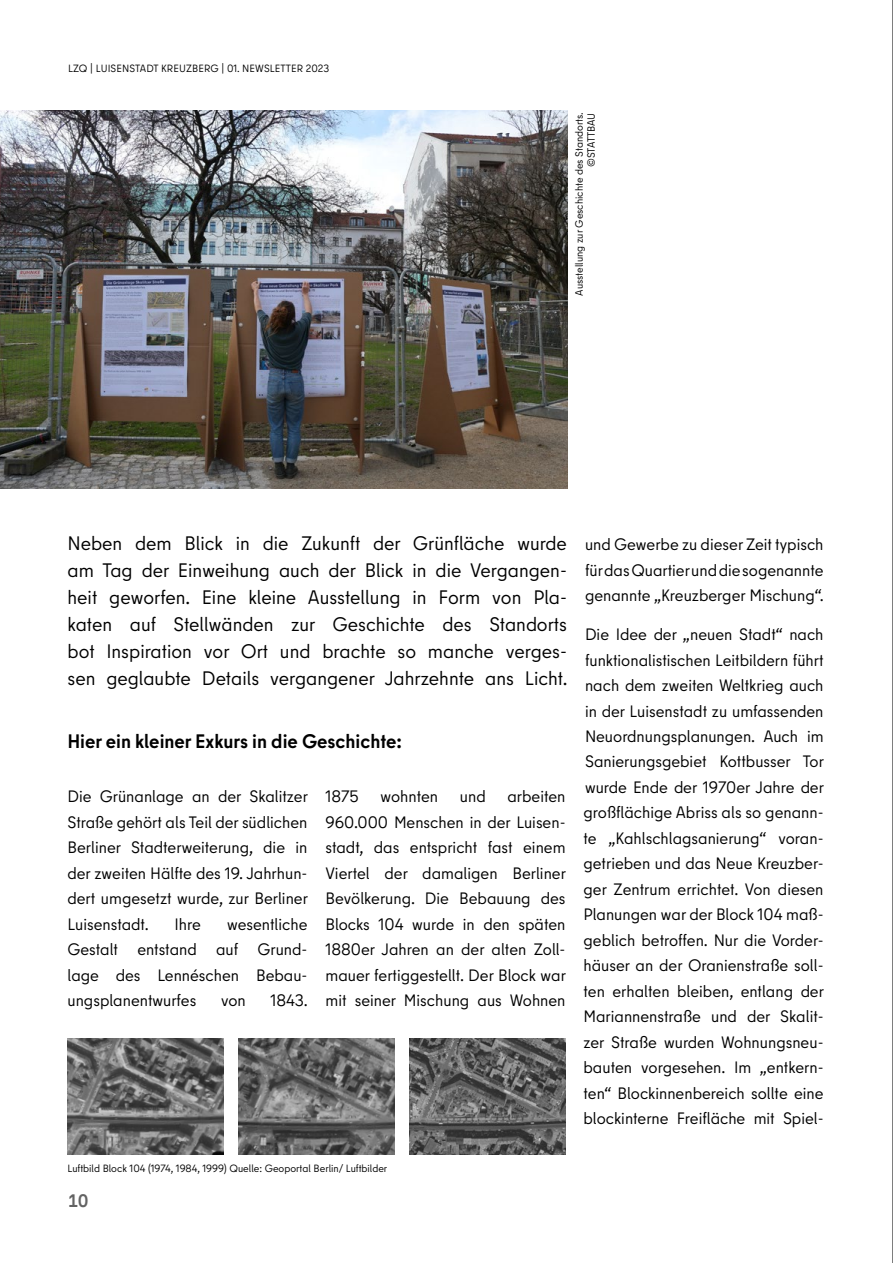
<style>
.page{position:relative;width:893px;height:1263px;background:#fff}
.page>*{position:absolute;margin:0;border:0;box-sizing:border-box;transform-origin:0 0}
.t1{font:19.5px/27px "Berlin Type";color:#000;text-align:justify}
.t2{font:700 19.5px "Berlin Type";color:#000}
.t3{font:700 18px "Berlin Type Office";color:#636363}
.t4{font:16.5px/25.5px "Berlin Type";color:#000;text-align:justify}
.t5{font:10.5px/12px "Berlin Type";color:#000;text-align:right}
</style>
<div class="page">
<img style="left:0;top:111px;width:567px;height:377px">
<img style="left:239px;top:1038px;width:155px;height:116px">
<img style="left:410px;top:1038px;width:156px;height:116px">
<img style="left:68px;top:1038px;width:156px;height:116px">
<hr style="left:892px;top:0;width:1px;height:1263px;background:#000">
<p class="t5" style="left:68px;top:62px;width:263px">LZQ | LUISENSTADT KREUZBERG | 01. NEWSLETTER 2023</p>
<p class="t5" style="left:573px;top:296px;width:185px;rotate:-90deg">Ausstellung zur Geschichte des Standorts. ©STATTBAU</p>
<p class="t1" style="left:68px;top:530px;width:502px">Neben dem Blick in die Zukunft der Grünfläche wurde am Tag der Einweihung auch der Blick in die Vergangen&shy;heit geworfen. Eine kleine Ausstellung in Form von Pla&shy;katen auf Stellwänden zur Geschichte des Standorts bot Inspiration vor Ort und brachte so manche verges&shy;sen geglaubte Details vergangener Jahrzehnte ans Licht.</p>
<p class="t2" style="left:68px;top:729px;width:336px">Hier ein kleiner Exkurs in die Geschichte:</p>
<p class="t4" style="left:68px;top:784px;width:242px">Die Grünanlage an der Skalitzer Straße gehört als Teil der südlichen Berliner Stadterweiterung, die in der zweiten Hälfte des 19. Jahrhun&shy;dert umgesetzt wurde, zur Berliner Luisenstadt.</p>
<p class="t4" style="left:68px;top:911px;width:242px;text-indent:160px">wesentliche Gestalt entstand auf Grund&shy;lage des Lennéschen Bebau&shy;ungsplanentwurfes</p>
<p class="t4" style="left:175px;top:911px;width:28px">Ihre</p>
<p class="t4" style="left:221px;top:988px;width:26px">von</p>
<p class="t4" style="left:270px;top:988px;width:39px">1843.</p>
<p class="t4" style="left:325px;top:784px;width:35px">1875</p>
<p class="t4" style="left:381px;top:784px;width:59px">wohnten</p>
<p class="t4" style="left:460px;top:784px;width:27px">und</p>
<p class="t4" style="left:325px;top:784px;width:242px;text-indent:182px">arbeiten 960.000 Menschen in der Luisen&shy;stadt, das entspricht fast einem Viertel der damaligen Berliner Bevölkerung. Die Bebauung des Blocks 104 wurde in den späten 1880er Jahren an der alten Zoll&shy;mauer fertiggestellt. Der Block war mit seiner Mischung aus Wohnen</p>
<p class="t5" style="left:68px;top:1162px;width:321px">Luftbild Block 104 (1974, 1984, 1999) Quelle: Geoportal Berlin/ Luftbilder</p>
<p class="t3" style="left:68px;top:1189px;width:22px">10</p>
<p class="t4" style="left:585px;top:532px;width:240px">und Gewerbe zu dieser Zeit typisch für das Quartier und die sogenannte genannte „Kreuzberger Mischung“.</p>
<p class="t4" style="left:583px;top:622px;width:242px">Die Idee der „neuen Stadt“ nach funktionalistischen Leitbildern führt nach dem zweiten Weltkrieg auch in der Luisenstadt zu umfassenden Neuordnungsplanungen. Auch im Sanierungsgebiet Kottbusser Tor wurde Ende der 1970er Jahre der großflächige Abriss als so genann&shy;te „Kahlschlagsanierung“ voran&shy;getrieben und das Neue Kreuzber&shy;ger Zentrum errichtet. Von diesen Planungen war der Block 104 maß&shy;geblich betroffen. Nur die Vorder&shy;häuser an der Oranienstraße soll&shy;ten erhalten bleiben, entlang der Mariannenstraße und der Skalit&shy;zer Straße wurden Wohnungsneu&shy;bauten vorgesehen. Im „entkern&shy;ten“ Blockinnenbereich sollte eine blockinterne Freifläche mit Spiel-</p>
</div>
